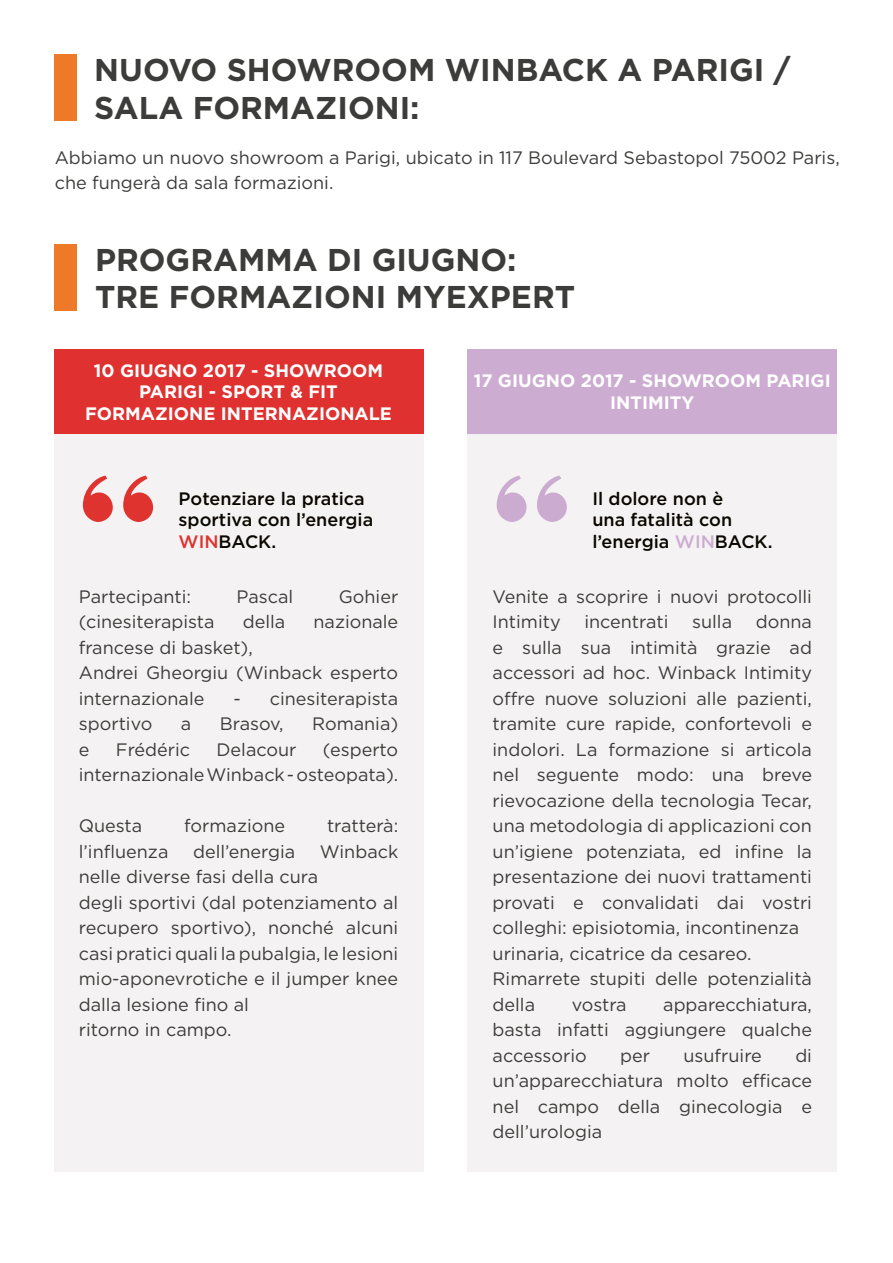
<style>
.page{position:relative;width:893px;height:1263px;background:#fff}
.page>*{position:absolute;margin:0;border:0;box-sizing:border-box;transform-origin:0 0}
.t1{font:700 31.5px/37.8px "Gotham";color:#3c3c3b}
.t2{font:18px/25.5px "Gotham";color:#3c3c3b}
.t3{font:700 18px/21.6px "Gotham";color:#fff;text-align:center}
.t4{font:500 18px/21.6px "Gotham";color:#0b0700}
.s1{color:#df312f}
.s2{color:#cdacd2}
</style>
<div class="page">
<div style="left:54px;top:55px;width:22px;height:66px;background:#ed7929"></div>
<div style="left:55px;top:244px;width:22px;height:66px;background:#ed7929"></div>
<div style="left:54px;top:403px;width:369px;height:769px;background:#f4f2f2"></div>
<div style="left:54px;top:349px;width:369px;height:84px;background:#df312f"></div>
<svg style="left:83px;top:476px;width:70px;height:46px"></svg>
<div style="left:467px;top:403px;width:370px;height:769px;background:#f4f2f2"></div>
<div style="left:467px;top:349px;width:370px;height:84px;background:#cdacd2"></div>
<svg style="left:497px;top:476px;width:70px;height:46px"></svg>
<h1 class="t1" style="left:94px;top:50px;width:698px">NUOVO SHOWROOM WINBACK A PARIGI /<br>SALA FORMAZIONI:</h1>
<p class="t2" style="left:55px;top:144px;width:786px">Abbiamo un nuovo showroom a Parigi, ubicato in 117 Boulevard Sebastopol 75002 Paris, che fungerà da sala formazioni.</p>
<h1 class="t1" style="left:95px;top:240px;width:482px">PROGRAMMA DI GIUGNO:<br>TRE FORMAZIONI MYEXPERT</h1>
<p class="t3" style="left:85px;top:359px;width:308px">10 GIUGNO 2017 - SHOWROOM<br>PARIGI - SPORT &amp; FIT<br>FORMAZIONE INTERNAZIONALE</p>
<p class="t4" style="left:179px;top:487px;width:196px">Potenziare la pratica sportiva con l’energia<br><span class="s1">WIN</span>BACK.</p>
<p class="t2" style="left:79px;top:583px;width:114px">Partecipanti:</p>
<p class="t2" style="left:237px;top:583px;width:58px">Pascal</p>
<p class="t2" style="left:339px;top:583px;width:61px">Gohier</p>
<p class="t2" style="left:79px;top:608px;width:137px">(cinesiterapista</p>
<p class="t2" style="left:243px;top:608px;width:44px">della</p>
<p class="t2" style="left:313px;top:608px;width:86px">nazionale</p>
<p class="t2" style="left:79px;top:634px;width:321px">francese di basket),<br>Andrei Gheorgiu (Winback esperto internazionale</p>
<p class="t2" style="left:233px;top:685px;width:166px">- cinesiterapista</p>
<p class="t2" style="left:79px;top:710px;width:75px">sportivo</p>
<p class="t2" style="left:181px;top:710px;width:12px">a</p>
<p class="t2" style="left:220px;top:710px;width:65px">Brasov,</p>
<p class="t2" style="left:312px;top:710px;width:88px">Romania)</p>
<p class="t2" style="left:79px;top:736px;width:12px">e</p>
<p class="t2" style="left:116px;top:736px;width:76px">Frédéric</p>
<p class="t2" style="left:217px;top:736px;width:81px">Delacour</p>
<p class="t2" style="left:79px;top:736px;width:321px;text-align:right">(esperto<br>internazionale Winback - osteopata).</p>
<p class="t2" style="left:79px;top:813px;width:65px">Questa</p>
<p class="t2" style="left:184px;top:813px;width:102px">formazione</p>
<p class="t2" style="left:327px;top:813px;width:73px">tratterà:</p>
<p class="t2" style="left:79px;top:838px;width:91px">l’influenza</p>
<p class="t2" style="left:193px;top:838px;width:104px">dell’energia</p>
<p class="t2" style="left:320px;top:838px;width:80px">Winback</p>
<p class="t2" style="left:79px;top:864px;width:321px">nelle diverse fasi della cura<br>degli sportivi (dal potenziamento al recupero sportivo), nonché alcuni casi pratici quali la pubalgia, le lesioni mio-aponevrotiche e il jumper knee dalla lesione fino al<br>ritorno in campo.</p>
<p class="t3" style="left:474px;top:370px;width:358px">17 GIUGNO 2017 - SHOWROOM PARIGI<br>INTIMITY</p>
<p class="t4" style="left:592px;top:487px;width:182px">Il dolore non è<br>una fatalità con l’energia <span class="s2">WIN</span>BACK.</p>
<p class="t2" style="left:493px;top:583px;width:321px">Venite a scoprire i nuovi protocolli<br>Intimity</p>
<p class="t2" style="left:493px;top:608px;width:321px;text-indent:263px">donna e sulla sua intimità grazie ad accessori ad hoc. Winback Intimity offre nuove soluzioni alle pazienti, tramite cure rapide, confortevoli e indolori. La formazione si articola nel seguente modo: una breve rievocazione della tecnologia Tecar, una metodologia di applicazioni con un’igiene potenziata, ed infine la presentazione dei nuovi trattamenti provati e convalidati dai vostri colleghi: episiotomia, incontinenza urinaria, cicatrice da cesareo.<br>Rimarrete stupiti delle potenzialità della</p>
<p class="t2" style="left:584px;top:608px;width:86px">incentrati</p>
<p class="t2" style="left:692px;top:608px;width:41px">sulla</p>
<p class="t2" style="left:493px;top:991px;width:321px;text-align:justify;text-indent:171px">apparecchiatura, basta infatti aggiungere qualche accessorio</p>
<p class="t2" style="left:572px;top:991px;width:56px">vostra</p>
<p class="t2" style="left:620px;top:1042px;width:31px">per</p>
<p class="t2" style="left:683px;top:1042px;width:80px">usufruire</p>
<p class="t2" style="left:493px;top:1042px;width:321px;text-align:justify;text-indent:303px">di un’apparecchiatura molto efficace nel campo della ginecologia e dell’urologia</p>
</div>
